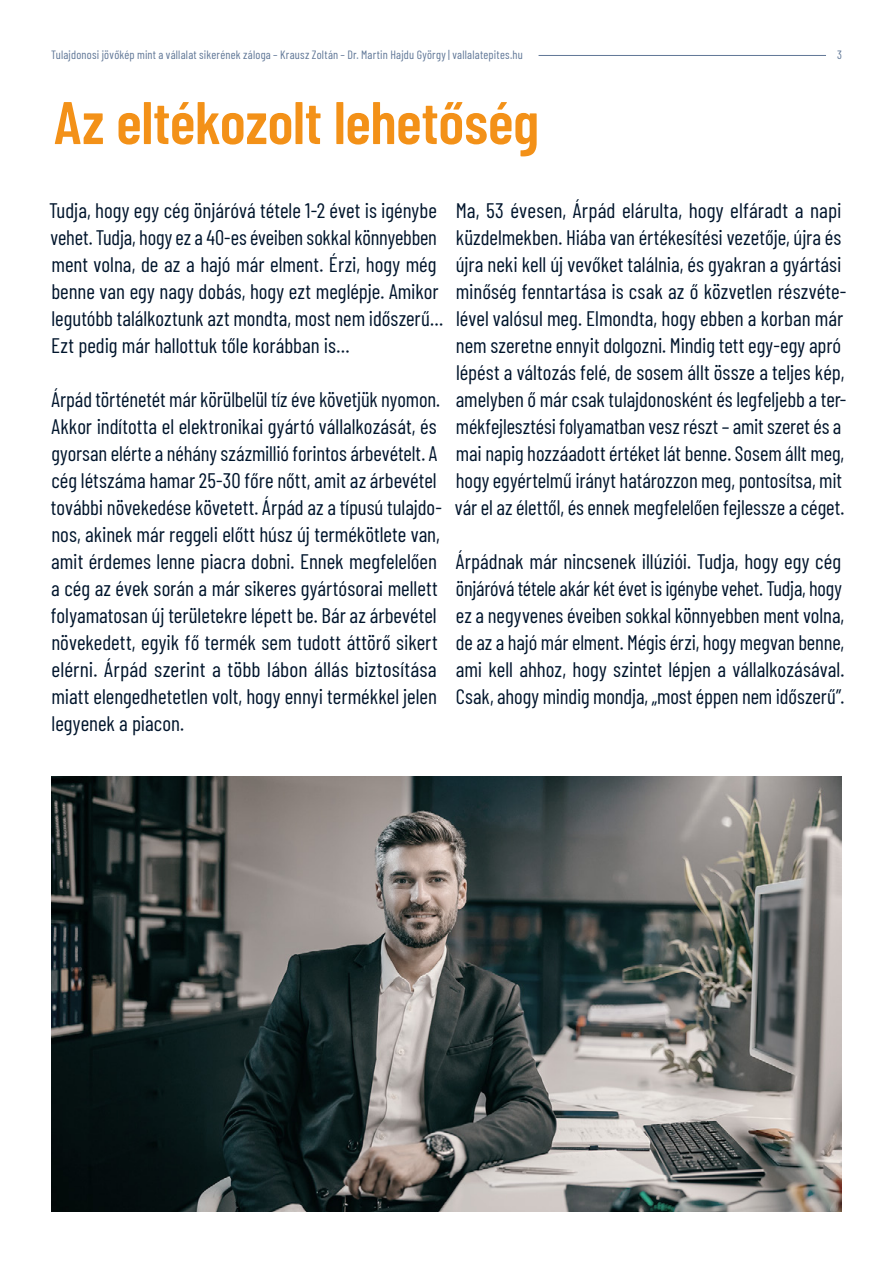
<style>
.page{position:relative;width:893px;height:1263px;background:#fff}
.page>*{position:absolute;margin:0;border:0;box-sizing:border-box;transform-origin:0 0}
.t1{font:600 60px "Barlow Condensed";letter-spacing:-.005em;color:#f39118}
.t2{font:21px/27px "Barlow Condensed";color:#00152c}
.t3{font:12px "Barlow Condensed";letter-spacing:.02em;color:#607797}
</style>
<div class="page">
<hr style="left:539px;top:55px;width:287px;height:1px;background:#607797">
<img style="left:51px;top:776px;width:791px;height:436px">
<p class="t3" style="left:51px;top:47px;width:473px">Tulajdonosi jövőkép mint a vállalat sikerének záloga – Krausz Zoltán – Dr. Martin Hajdu György | vallalatepites.hu</p>
<p class="t3" style="left:837px;top:47px;width:6px">3</p>
<h1 class="t1" style="left:54px;top:80px;width:486px">Az eltékozolt lehetőség</h1>
<p class="t2" style="left:49px;top:196px;width:395px">Tudja, hogy egy cég önjáróvá tétele 1-2 évet is igénybe vehet. Tudja, hogy ez a 40-es éveiben sokkal könnyebben ment volna, de az a hajó már elment. Érzi, hogy még benne van egy nagy dobás, hogy ezt meglépje. Amikor legutóbb találkoztunk azt mondta, most nem időszerű… Ezt pedig már hallottuk tőle korábban is…</p>
<p class="t2" style="left:51px;top:385px;width:393px">Árpád történetét már körülbelül tíz éve követjük nyomon.<br>Akkor indította el elektronikai gyártó vállalkozását, és gyorsan elérte a néhány százmillió forintos árbevételt. A cég létszáma hamar 25-30 főre nőtt, amit az árbevétel további növekedése követett. Árpád az a típusú tulajdo&shy;nos, akinek már reggeli előtt húsz új termékötlete van, amit érdemes lenne piacra dobni. Ennek megfelelően a cég az évek során a már sikeres gyártósorai mellett folyamatosan új területekre lépett be. Bár az árbevétel növekedett, egyik fő termék sem tudott áttörő sikert elérni. Árpád szerint a több lábon állás biztosítása miatt elengedhetetlen volt, hogy ennyi termékkel jelen legyenek a piacon.</p>
<p class="t2" style="left:455px;top:196px;width:393px">Ma, 53 évesen, Árpád elárulta, hogy elfáradt a napi küzdelmekben. Hiába van értékesítési vezetője, újra és újra neki kell új vevőket találnia, és gyakran a gyártási minőség fenntartása is csak az ő közvetlen részvéte&shy;lével valósul meg. Elmondta, hogy ebben a korban már nem szeretne ennyit dolgozni. Mindig tett egy-egy apró lépést a változás felé, de sosem állt össze a teljes kép, amelyben ő már csak tulajdonosként és legfeljebb a ter&shy;mékfejlesztési folyamatban vesz részt – amit szeret és a mai napig hozzáadott értéket lát benne. Sosem állt meg, hogy egyértelmű irányt határozzon meg, pontosítsa, mit vár el az élettől, és ennek megfelelően fejlessze a céget.</p>
<p class="t2" style="left:456px;top:547px;width:390px">Árpádnak már nincsenek illúziói. Tudja, hogy egy cég önjáróvá tétele akár két évet is igénybe vehet. Tudja, hogy ez a negyvenes éveiben sokkal könnyebben ment volna, de az a hajó már elment. Mégis érzi, hogy megvan benne, ami kell ahhoz, hogy szintet lépjen a vállalkozásával.<br>Csak, ahogy mindig mondja, „most éppen nem időszerű”.</p>
</div>
